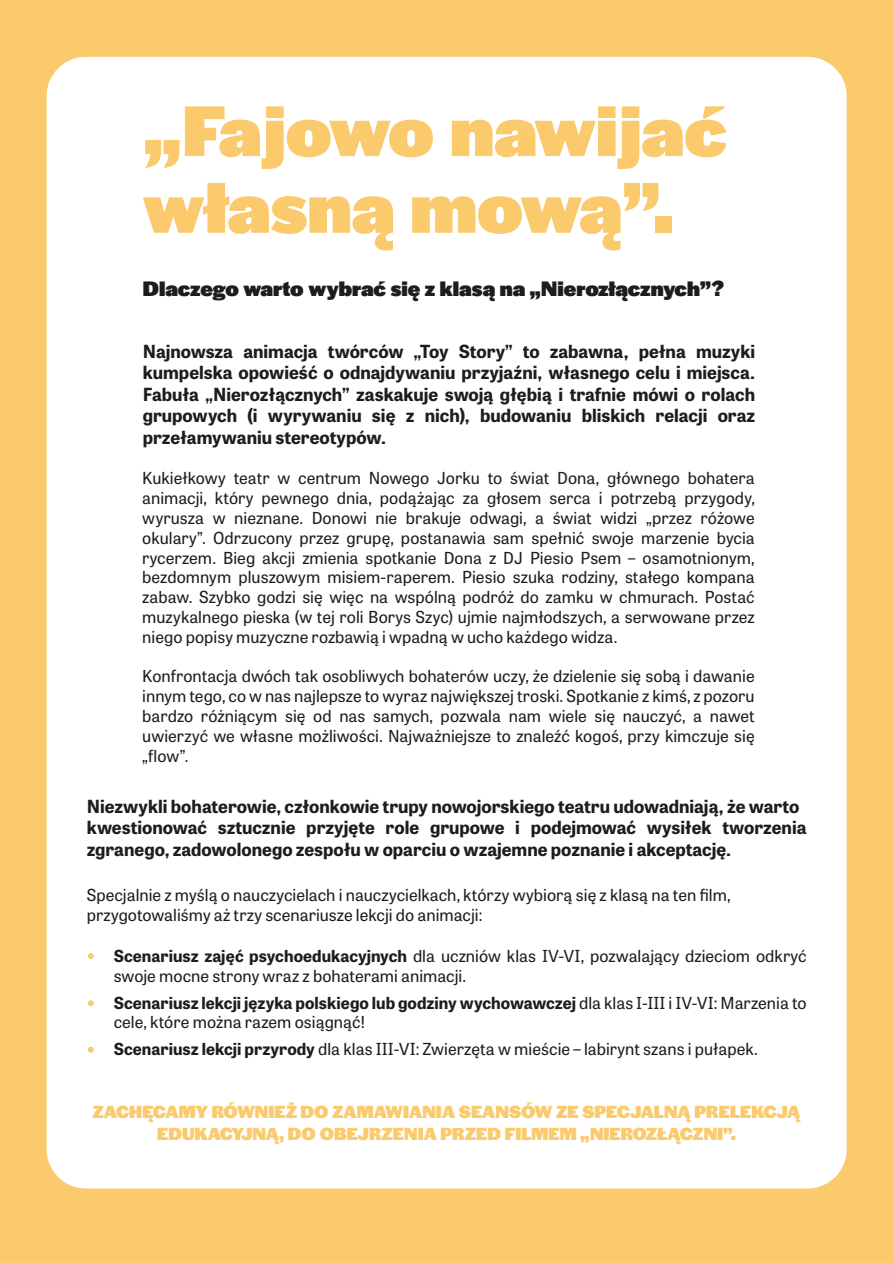
<style>
.page{position:relative;width:893px;height:1263px;background:#faca6d}
.page>*{position:absolute;margin:0;border:0;box-sizing:border-box;transform-origin:0 0}
.t1{font:75px/76.7px "Halyard Display VF";color:#faca6d}
.t2{font:21.9px "Halyard Display VF";color:#1d1d1b}
.t3{font:18.3px/22px "Halyard Display VF";color:#faca6d;text-align:center}
.t4{font:700 18px/21.6px "Tablet Gothic";color:#1d1d1b;text-align:justify}
.t5{font:16.5px/19.8px "Tablet Gothic";color:#1d1d1b}
.s1{font-weight:700}
</style>
<div class="page">
<div style="left:47px;top:57px;width:800px;height:1131px;background:#fff;border-radius:39px"></div>
<svg style="left:88px;top:953px;width:6px;height:6px"></svg>
<svg style="left:88px;top:1000px;width:6px;height:6px"></svg>
<svg style="left:88px;top:1047px;width:6px;height:6px"></svg>
<h1 class="t1" style="left:143px;top:89px;width:586px">„Fajowo nawijać własną mową”.</h1>
<h2 class="t2" style="left:143px;top:273px;width:583px">Dlaczego warto wybrać się z klasą na „Nierozłącznych”?</h2>
<p class="t4" style="left:143px;top:339px;width:614px">Najnowsza animacja twórców „Toy Story” to zabawna, pełna muzyki kumpelska opowieść o odnajdywaniu przyjaźni, własnego celu i miejsca.<br>Fabuła „Nierozłącznych” zaskakuje swoją głębią i trafnie mówi o rolach grupowych (i wyrywaniu się z nich), budowaniu bliskich relacji oraz przełamywaniu stereotypów.</p>
<p class="t5" style="left:142px;top:468px;width:614px;text-align:justify">Kukiełkowy teatr w centrum Nowego Jorku to świat Dona, głównego bohatera animacji, który pewnego dnia, podążając za głosem serca i potrzebą przygody, wyrusza w nieznane. Donowi nie brakuje odwagi, a świat widzi „przez różowe okulary”. Odrzucony przez grupę, postanawia sam spełnić swoje marzenie bycia rycerzem. Bieg akcji zmienia spotkanie Dona z DJ Piesio Psem – osamotnionym, bezdomnym pluszowym misiem-raperem. Piesio szuka rodziny, stałego kompana zabaw. Szybko godzi się więc na wspólną podróż do zamku w chmurach. Postać muzykalnego pieska (w tej roli Borys Szyc) ujmie najmłodszych, a serwowane przez niego popisy muzyczne rozbawią i wpadną w ucho każdego widza.</p>
<p class="t5" style="left:142px;top:666px;width:614px;text-align:justify">Konfrontacja dwóch tak osobliwych bohaterów uczy, że dzielenie się sobą i dawanie innym tego, co w nas najlepsze to wyraz największej troski. Spotkanie z kimś, z pozoru bardzo różniącym się od nas samych, pozwala nam wiele się nauczyć, a nawet uwierzyć we własne możliwości. Najważniejsze to znaleźć kogoś, przy kimczuje się „flow”.</p>
<p class="t4" style="left:87px;top:794px;width:721px;text-align:left">Niezwykli bohaterowie, członkowie trupy nowojorskiego teatru udowadniają, że warto kwestionować sztucznie przyjęte role grupowe i podejmować wysiłek tworzenia zgranego, zadowolonego zespołu w oparciu o wzajemne poznanie i akceptację.</p>
<p class="t5" style="left:87px;top:885px;width:645px">Specjalnie z myślą o nauczycielach i nauczycielkach, którzy wybiorą się z klasą na ten film, przygotowaliśmy aż trzy scenariusze lekcji do animacji:</p>
<p class="t5" style="left:114px;top:945px;width:694px;text-indent:-27px"><span class="s1">• Scenariusz zajęć psychoedukacyjnych</span> dla uczniów klas IV-VI, pozwalający dzieciom odkryć swoje mocne strony wraz z bohaterami animacji.</p>
<p class="t5" style="left:114px;top:992px;width:694px;text-indent:-27px"><span class="s1">• Scenariusz lekcji języka polskiego lub godziny wychowawczej</span> dla klas I-III i IV-VI: Marzenia to cele, które można razem osiągnąć!</p>
<p class="t5" style="left:87px;top:1039px;width:673px"><span class="s1">• Scenariusz lekcji przyrody</span> dla klas III-VI: Zwierzęta w mieście – labirynt szans i pułapek.</p>
<p class="t3" style="left:93px;top:1099px;width:709px">ZACHĘCAMY RÓWNIEŻ DO ZAMAWIANIA SEANSÓW ZE SPECJALNĄ PRELEKCJĄ<br>EDUKACYJNĄ, DO OBEJRZENIA PRZED FILMEM „NIEROZŁĄCZNI”.</p>
</div>
